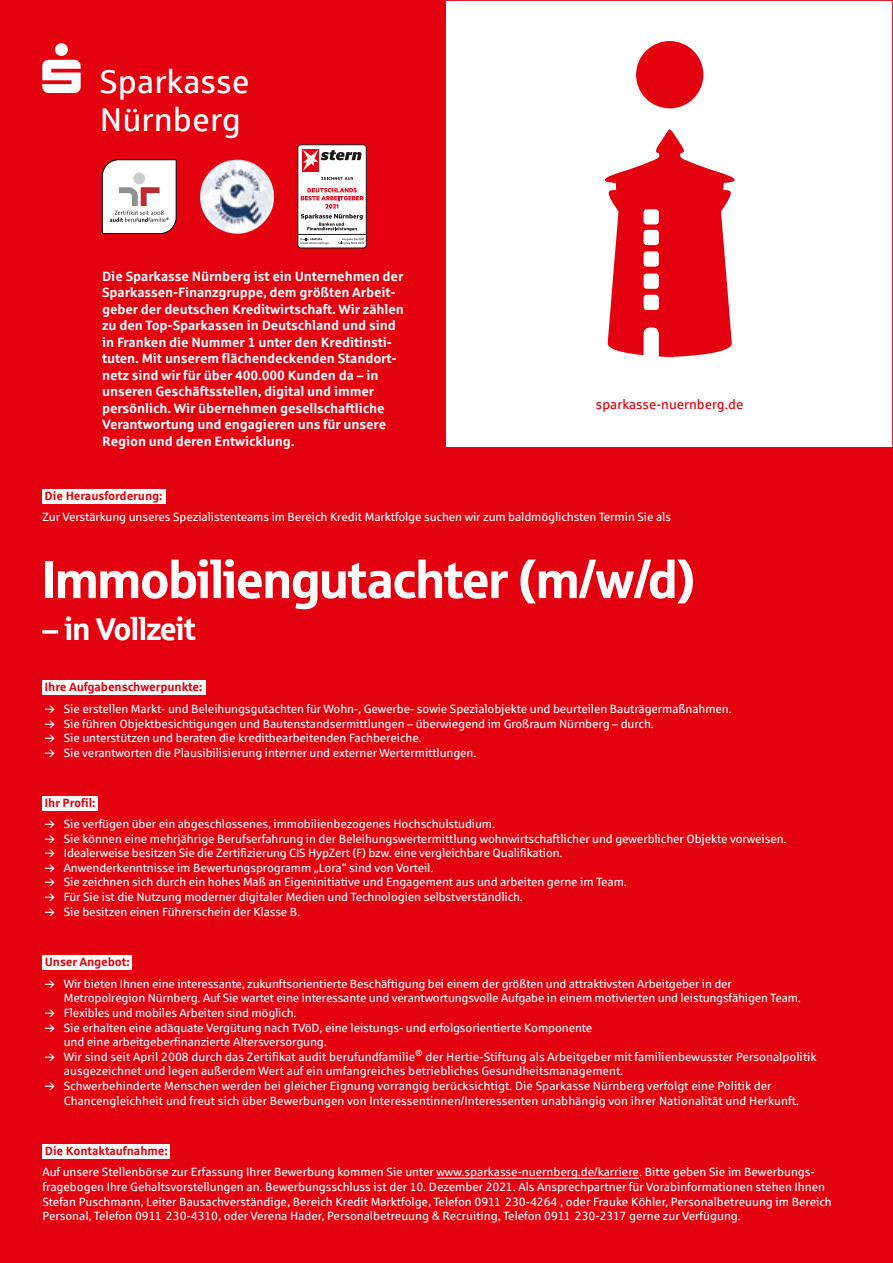
<style>
.page{position:relative;width:893px;height:1263px;background:#fff}
.page>*{position:absolute;margin:0;border:0;box-sizing:border-box;transform-origin:0 0}
.t1{font:52.5px "Sparkasse Head";letter-spacing:-.01em;color:#fff}
.t2{font:33px/38.2px "Sparkasse Rg";color:#fff;text-align:right}
.t3{font:31.5px "Sparkasse Head";letter-spacing:-.01em;color:#fff}
.t4{font:700 13.5px/16.5px "Sparkasse Rg";letter-spacing:-.01em;color:#fff}
.t5{font:13.5px "Sparkasse Rg";color:#e3000f}
.t6{font:12px/14.7px "Sparkasse Rg";letter-spacing:-.01em;color:#fff}
.t7{font:700 12px "Sparkasse Rg";letter-spacing:-.01em;color:#e3000f}
</style>
<div class="page">
<div style="left:0;top:0;width:446px;height:446px;background:#e3000f"></div>
<img style="left:200px;top:160px;width:74px;height:74px">
<svg style="left:102px;top:159px;width:74px;height:75px;background:#e7dddd"></svg>
<div style="left:298px;top:145px;width:68px;height:103px;background:#fff;border-radius:3px"></div>
<div style="left:298px;top:145px;width:68px;height:103px;border:1px solid #1c1c1a;border-radius:3px"></div>
<hr style="left:298px;top:234px;width:68px;height:1px;background:#1c1c1a">
<div style="left:302px;top:149px;width:17px;height:22px;background:#e20313"></div>
<svg style="left:303px;top:150px;width:58px;height:21px"></svg>
<svg style="left:338px;top:238px;width:26px;height:6px"></svg>
<svg style="left:300px;top:238px;width:29px;height:6px"></svg>
<svg style="left:321px;top:177px;width:32px;height:3px"></svg>
<svg style="left:301px;top:188px;width:62px;height:43px"></svg>
<div style="left:0;top:446px;width:893px;height:817px;background:#e3000f"></div>
<div style="left:636px;top:41px;width:67px;height:67px;background:#e3000f;border-radius:50%"></div>
<svg style="left:604px;top:129px;width:131px;height:228px"></svg>
<div style="left:644px;top:209px;width:15px;height:15px;background:#fff;border-radius:3px"></div>
<div style="left:644px;top:230px;width:15px;height:15px;background:#fff;border-radius:3px"></div>
<div style="left:644px;top:251px;width:15px;height:16px;background:#fff;border-radius:3px"></div>
<div style="left:644px;top:274px;width:15px;height:15px;background:#fff;border-radius:3px"></div>
<div style="left:644px;top:295px;width:15px;height:15px;background:#fff;border-radius:3px"></div>
<div style="left:644px;top:327px;width:15px;height:48px;background:#fff;border-radius:6px"></div>
<div style="left:43px;top:489px;width:123px;height:14px;background:#fff"></div>
<div style="left:43px;top:680px;width:163px;height:15px;background:#fff"></div>
<div style="left:43px;top:796px;width:55px;height:15px;background:#fff"></div>
<div style="left:43px;top:955px;width:89px;height:15px;background:#fff"></div>
<hr style="left:437px;top:1178px;width:202px;height:1px;background:#fff">
<div style="left:43px;top:1144px;width:127px;height:15px;background:#fff"></div>
<h2 class="t2" style="left:43px;top:61px;width:209px">▲ Sparkasse<br>Nürnberg</h2>
<p class="t4" style="left:102px;top:267px;width:303px">Die Sparkasse Nürnberg ist ein Unternehmen der Sparkassen-Finanzgruppe, dem größten Arbeit&shy;geber der deutschen Kreditwirtschaft. Wir zählen zu den Top-Sparkassen in Deutschland und sind in Franken die Nummer 1 unter den Kreditinsti&shy;tuten. Mit unserem flächendeckenden Standort&shy;netz sind wir für über 400.000 Kunden da – in unseren Geschäftsstellen, digital und immer persönlich. Wir übernehmen gesellschaftliche Verantwortung und engagieren uns für unsere Region und deren Entwicklung.</p>
<p class="t7" style="left:45px;top:488px;width:119px">Die Herausforderung:</p>
<p class="t5" style="left:596px;top:396px;width:149px">sparkasse-nuernberg.de</p>
<p class="t6" style="left:43px;top:509px;width:630px">Zur Verstärkung unseres Spezialistenteams im Bereich Kredit Marktfolge suchen wir zum baldmöglichsten Termin Sie als</p>
<h1 class="t1" style="left:43px;top:546px;width:654px">Immobiliengutachter (m/w/d)</h1>
<h3 class="t3" style="left:43px;top:609px;width:155px">– in Vollzeit</h3>
<p class="t7" style="left:45px;top:680px;width:159px">Ihre Aufgabenschwerpunkte:</p>
<p class="t6" style="left:64px;top:701px;width:669px">Sie erstellen Markt- und Beleihungsgutachten für Wohn-, Gewerbe- sowie Spezialobjekte und beurteilen Bauträgermaßnahmen.<br>Sie führen Objektbesichtigungen und Bautenstandsermittlungen – überwiegend im Großraum Nürnberg – durch.<br>Sie unterstützen und beraten die kreditbearbeitenden Fachbereiche.<br>Sie verantworten die Plausibilisierung interner und externer Wertermittlungen.</p>
<p class="t7" style="left:45px;top:795px;width:52px">Ihr Profil:</p>
<p class="t6" style="left:64px;top:816px;width:724px">Sie verfügen über ein abgeschlossenes, immobilienbezogenes Hochschulstudium.<br>Sie können eine mehrjährige Berufserfahrung in der Beleihungswertermittlung wohnwirtschaftlicher und gewerblicher Objekte vorweisen.<br>Idealerweise besitzen Sie die Zertifizierung CIS HypZert (F) bzw. eine vergleichbare Qualifikation.<br>Anwenderkenntnisse im Bewertungsprogramm „Lora“ sind von Vorteil.<br>Sie zeichnen sich durch ein hohes Maß an Eigeninitiative und Engagement aus und arbeiten gerne im Team.<br>Für Sie ist die Nutzung moderner digitaler Medien und Technologien selbstverständlich.<br>Sie besitzen einen Führerschein der Klasse B.</p>
<p class="t7" style="left:45px;top:954px;width:87px">Unser Angebot:</p>
<p class="t6" style="left:64px;top:976px;width:754px">Wir bieten Ihnen eine interessante, zukunftsorientierte Beschäftigung bei einem der größten und attraktivsten Arbeitgeber in der<br>Metropolregion Nürnberg. Auf Sie wartet eine interessante und verantwortungsvolle Aufgabe in einem motivierten und leistungsfähigen Team.<br>Flexibles und mobiles Arbeiten sind möglich.<br>Sie erhalten eine adäquate Vergütung nach TVöD, eine leistungs- und erfolgsorientierte Komponente<br>und eine arbeitgeberfinanzierte Altersversorgung.<br>Wir sind seit April 2008 durch das Zertifikat audit berufundfamilie<sup>®</sup> der Hertie-Stiftung als Arbeitgeber mit familienbewusster Personalpolitik ausgezeichnet und legen außerdem Wert auf ein umfangreiches betriebliches Gesundheitsmanagement.<br>Schwerbehinderte Menschen werden bei gleicher Eignung vorrangig berücksichtigt. Die Sparkasse Nürnberg verfolgt eine Politik der Chancengleichheit und freut sich über Bewerbungen von Interessentinnen/Interessenten unabhängig von ihrer Nationalität und Herkunft.</p>
<p class="t7" style="left:45px;top:1143px;width:124px">Die Kontaktaufnahme:</p>
<p class="t6" style="left:43px;top:1164px;width:791px">Auf unsere Stellenbörse zur Erfassung Ihrer Bewerbung kommen Sie unter www.sparkasse-nuernberg.de/karriere. Bitte geben Sie im Bewerbungs&shy;fragebogen Ihre Gehaltsvorstellungen an. Bewerbungsschluss ist der 10. Dezember 2021. Als Ansprechpartner für Vorabinformationen stehen Ihnen Stefan Puschmann, Leiter Bausachverständige, Bereich Kredit Marktfolge, Telefon 0911 230-4264 , oder Frauke Köhler, Personalbetreuung im Bereich Personal, Telefon 0911 230-4310, oder Verena Hader, Personalbetreuung &amp; Recruiting, Telefon 0911 230-2317 gerne zur Verfügung.</p>
</div>
